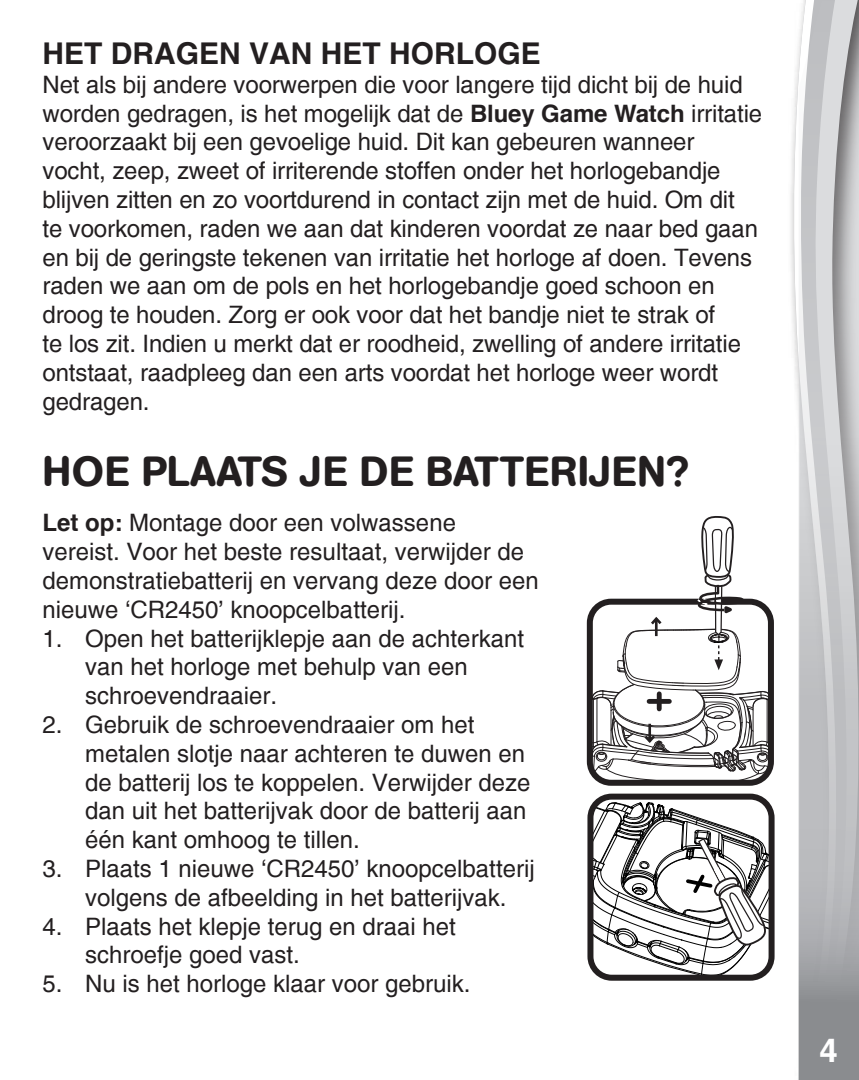
<style>
.page{position:relative;width:859px;height:1080px;background:#fff}
.page>*{position:absolute;margin:0;border:0;box-sizing:border-box;transform-origin:0 0}
.point{font:500 42px "AG Book Rounded";letter-spacing:.02em;color:#231f20}
.t1{font:700 33px "Helvetica";color:#fff}
.point-2{font:700 30px "Helvetica";color:#231f20}
.t2{font:27px "Helvetica";color:#fff}
.point-3{font:24px/28.8px "Helvetica";letter-spacing:-.005em;color:#231f20}
.body_text_2{font:24px/28.8px "Helvetica";color:#231f20}
.s1{font-weight:700}
</style>
<div class="page">
<svg style="left:793px;top:46px;width:6px;height:1034px"></svg>
<svg style="left:799px;top:0;width:60px;height:1080px;background:#bebfc1"></svg>
<div style="left:587px;top:599px;width:187px;height:187px;border:6px solid #231f20;border-radius:21px"></div>
<svg style="left:590px;top:516px;width:183px;height:268px"></svg>
<div style="left:587px;top:794px;width:187px;height:187px;border:6px solid #231f20;border-radius:21px"></div>
<svg style="left:590px;top:797px;width:181px;height:180px"></svg>
<p class="point-2" style="left:42px;top:35px;width:500px">HET DRAGEN VAN HET HORLOGE</p>
<p class="point-3" style="left:42px;top:70px;width:721px">Net als bij andere voorwerpen die voor langere tijd dicht bij de huid worden gedragen, is het mogelijk dat de <span class="s1">Bluey Game Watch</span> irritatie veroorzaakt bij een gevoelige huid. Dit kan gebeuren wanneer vocht, zeep, zweet of irriterende stoffen onder het horlogebandje blijven zitten en zo voortdurend in contact zijn met de huid. Om dit<br>te voorkomen, raden we aan dat kinderen voordat ze naar bed gaan en bij de geringste tekenen van irritatie het horloge af doen. Tevens raden we aan om de pols en het horlogebandje goed schoon en droog te houden. Zorg er ook voor dat het bandje niet te strak of<br>te los zit. Indien u merkt dat er roodheid, zwelling of andere irritatie ontstaat, raadpleeg dan een arts voordat het horloge weer wordt gedragen.</p>
<p class="point" style="left:42px;top:446px;width:648px">HOE PLAATS JE DE BATTERIJEN?</p>
<p class="point-3" style="left:42px;top:509px;width:498px"><span class="s1">Let op:</span> Montage door een volwassene vereist. Voor het beste resultaat, verwijder de demonstratiebatterij en vervang deze door een nieuwe ‘CR2450’ knoopcelbatterij.</p>
<p class="body_text_2" style="left:85px;top:624px;width:440px;text-indent:-43px">1. Open het batterijklepje aan de achterkant van het horloge met behulp van een schroevendraaier.</p>
<p class="body_text_2" style="left:85px;top:710px;width:447px;text-indent:-43px">2. Gebruik de schroevendraaier om het metalen slotje naar achteren te duwen en de batterij los te koppelen. Verwijder deze dan uit het batterijvak door de batterij aan één kant omhoog te tillen.</p>
<p class="body_text_2" style="left:85px;top:854px;width:451px;text-indent:-43px">3. Plaats 1 nieuwe ‘CR2450’ knoopcelbatterij volgens de afbeelding in het batterijvak.</p>
<p class="body_text_2" style="left:85px;top:912px;width:372px;text-indent:-43px">4. Plaats het klepje terug en draai het schroefje goed vast.</p>
<p class="body_text_2" style="left:42px;top:970px;width:430px">5. Nu is het horloge klaar voor gebruik.</p>
<p class="t2" style="left:828px;top:1022px;width:17px">4</p>
<h2 class="t1" style="left:820px;top:1028px;width:20px">4</h2>
</div>
